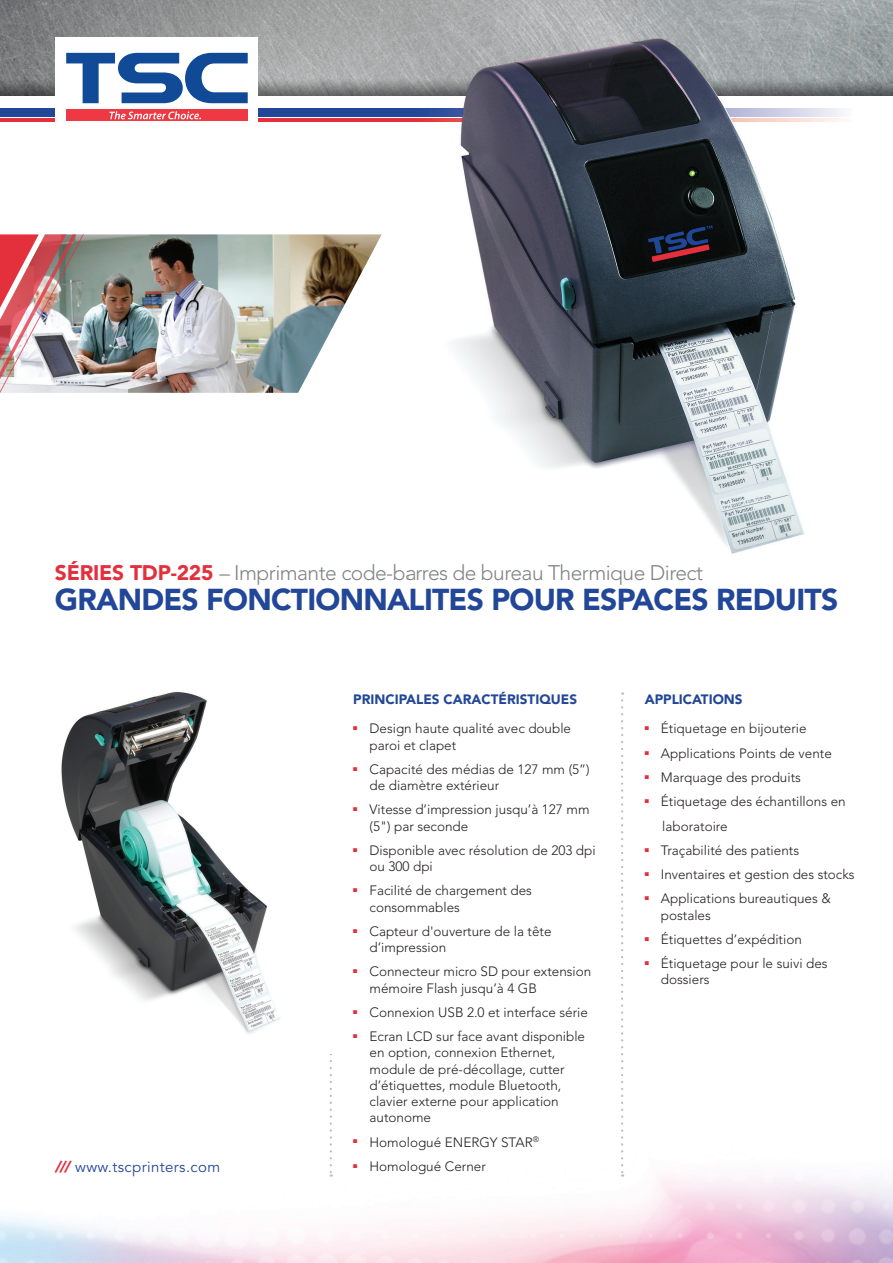
<style>
.page{position:relative;width:893px;height:1263px;background:#fff}
.page>*{position:absolute;margin:0;border:0;box-sizing:border-box;transform-origin:0 0}
.t1{font:900 30px "Avenir";letter-spacing:-.025em;color:#224798}
.t2{font:300 21px "Avenir";letter-spacing:-.025em;color:#808285}
.t3{font:15px "Avenir";letter-spacing:.025em;color:#224798}
.t4{font:300 13.5px/16.2px "Avenir";color:#231f20}
.t5{font:900 13.5px "Avenir";color:#224798}
.s1{font-weight:900;color:#e4303d}
.s2{font-weight:900;font-style:italic;color:#e4303d}
</style>
<div class="page">
<img style="left:0;top:0;width:893px;height:95px">
<div style="left:0;top:108px;width:851px;height:8px;background:#224798"></div>
<hr style="left:0;top:119px;width:851px;height:2px;background:#e4303d">
<div style="left:55px;top:37px;width:203px;height:153px;background:#fff"></div>
<svg style="left:66px;top:53px;width:182px;height:50px"></svg>
<div style="left:66px;top:110px;width:182px;height:11px;background:#ee3843"></div>
<svg style="left:109px;top:111px;width:92px;height:8px"></svg>
<svg style="left:330px;top:1054px;width:2px;height:123px"></svg>
<svg style="left:621px;top:692px;width:2px;height:485px"></svg>
<img style="left:84px;top:234px;width:298px;height:159px">
<img style="left:0;top:234px;width:84px;height:159px">
<img style="left:61px;top:691px;width:220px;height:343px">
<img style="left:408px;top:0;width:448px;height:554px">
<img style="left:461px;top:38px;width:343px;height:515px">
<h2 class="t2" style="left:55px;top:560px;width:650px"><span class="s1">SÉRIES TDP-225</span> – Imprimante code-barres de bureau Thermique Direct</h2>
<h1 class="t1" style="left:55px;top:581px;width:785px">GRANDES FONCTIONNALITES POUR ESPACES REDUITS</h1>
<p class="t3" style="left:55px;top:1158px;width:167px"><span class="s2">///</span> www.tscprinters.com</p>
<p class="t5" style="left:353px;top:691px;width:225px">PRINCIPALES CARACTÉRISTIQUES</p>
<p class="t4" style="left:369px;top:720px;width:203px;text-indent:-16px"><sup>■</sup> Design haute qualité avec double paroi et clapet</p>
<p class="t4" style="left:369px;top:761px;width:222px;text-indent:-16px"><sup>■</sup> Capacité des médias de 127 mm (5”) de diamètre extérieur</p>
<p class="t4" style="left:369px;top:801px;width:221px;text-indent:-16px"><sup>■</sup> Vitesse d’impression jusqu’à 127 mm (5") par seconde</p>
<p class="t4" style="left:369px;top:842px;width:228px;text-indent:-16px"><sup>■</sup> Disponible avec résolution de 203 dpi ou 300 dpi</p>
<p class="t4" style="left:369px;top:882px;width:164px;text-indent:-16px"><sup>■</sup> Facilité de chargement des consommables</p>
<p class="t4" style="left:369px;top:923px;width:184px;text-indent:-16px"><sup>■</sup> Capteur d'ouverture de la tête d’impression</p>
<p class="t4" style="left:369px;top:963px;width:223px;text-indent:-16px"><sup>■</sup> Connecteur micro SD pour extension mémoire Flash jusqu’à 4 GB</p>
<p class="t4" style="left:353px;top:1004px;width:236px"><sup>■</sup> Connexion USB 2.0 et interface série</p>
<p class="t4" style="left:369px;top:1028px;width:217px;text-indent:-16px"><sup>■</sup> Ecran LCD sur face avant disponible en option, connexion Ethernet, module de pré-décollage, cutter d’étiquettes, module Bluetooth, clavier externe pour application autonome</p>
<p class="t4" style="left:353px;top:1134px;width:187px"><sup>■</sup> Homologué ENERGY STAR<sup>®</sup></p>
<p class="t4" style="left:353px;top:1158px;width:134px"><sup>■</sup> Homologué Cerner</p>
<p class="t5" style="left:645px;top:691px;width:99px">APPLICATIONS</p>
<p class="t4" style="left:645px;top:720px;width:163px"><sup>■</sup> Étiquetage en bijouterie</p>
<p class="t4" style="left:645px;top:745px;width:189px"><sup>■</sup> Applications Points de vente</p>
<p class="t4" style="left:645px;top:769px;width:158px"><sup>■</sup> Marquage des produits</p>
<p class="t4" style="left:662px;top:789px;width:185px;line-height:24.3px;text-indent:-18px"><sup>■</sup> Étiquetage des échantillons en laboratoire</p>
<p class="t4" style="left:645px;top:842px;width:156px"><sup>■</sup> Traçabilité des patients</p>
<p class="t4" style="left:645px;top:866px;width:212px"><sup>■</sup> Inventaires et gestion des stocks</p>
<p class="t4" style="left:661px;top:891px;width:172px;text-indent:-16px"><sup>■</sup> Applications bureautiques &amp; postales</p>
<p class="t4" style="left:645px;top:931px;width:159px"><sup>■</sup> Étiquettes d’expédition</p>
<p class="t4" style="left:661px;top:955px;width:168px;text-indent:-16px"><sup>■</sup> Étiquetage pour le suivi des dossiers</p>
</div>
